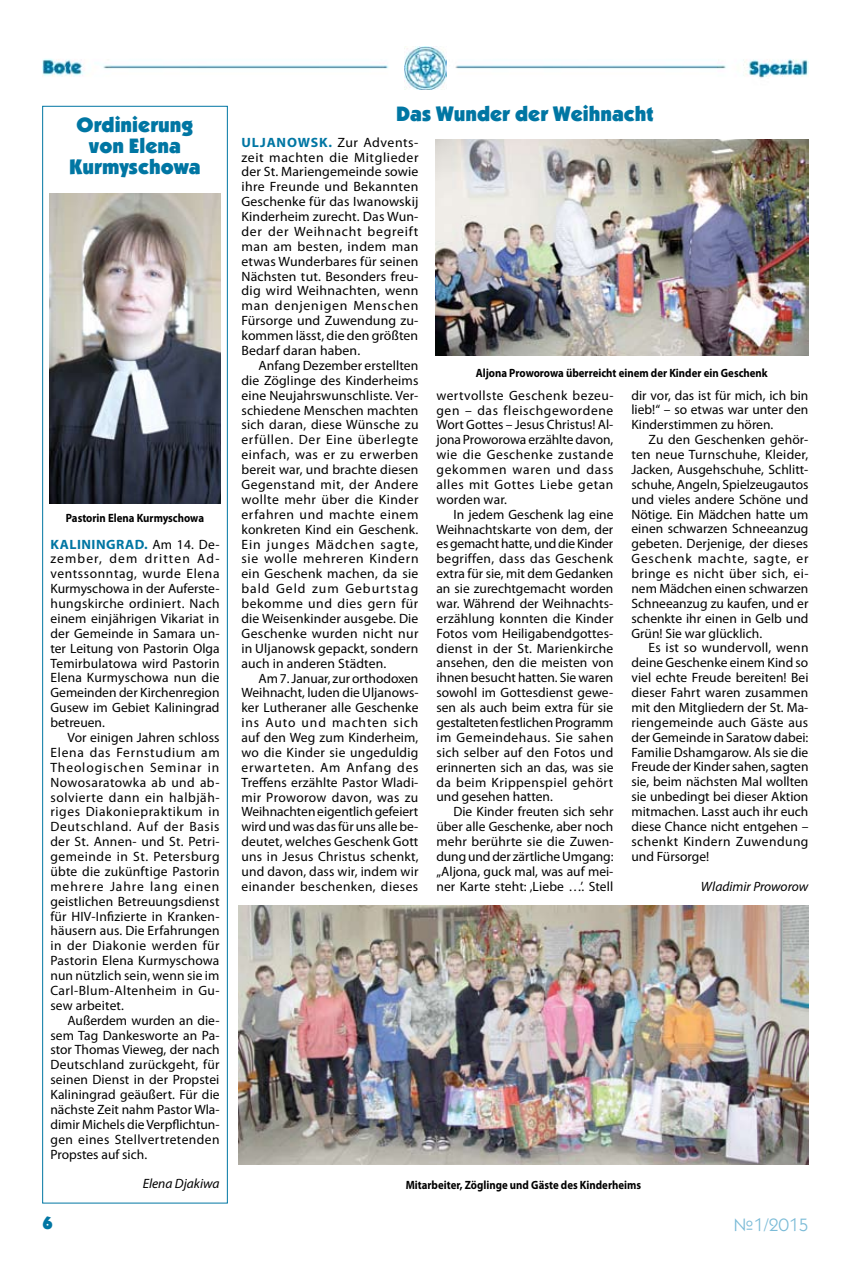
<style>
.page{position:relative;width:851px;height:1263px;background:#fff}
.page>*{position:absolute;margin:0;border:0;box-sizing:border-box;transform-origin:0 0}
.t1{font:900 21px/21px "Kabel E";color:#0076a3;text-align:center}
.t2{font:18px "Kabel Book C";color:#7bbbd7}
.t3{font:900 18px "Kabel E";color:#0076a3}
.t4{font:13.5px/14.9px "Myriad Pro";letter-spacing:.01em;color:#000;text-align:justify}
.t5{font:italic 13.5px "Myriad Pro";color:#000}
.t6{font:700 13.5px "Myriad Pro";color:#0076a3}
.t7{font:700 12px "Myriad Pro";color:#000;scale:.9 1}
.s1{font-weight:700;color:#0076a3}
</style>
<div class="page">
<img style="left:43px;top:59px;width:765px;height:31px">
<img style="left:404px;top:46px;width:42px;height:43px">
<div style="left:42px;top:106px;width:186px;height:1097px;border:1px solid #0076a3"></div>
<img style="left:435px;top:139px;width:373px;height:216px">
<img style="left:238px;top:906px;width:570px;height:259px">
<img style="left:49px;top:193px;width:171px;height:311px">
<h1 class="t1" style="left:69px;top:116px;width:133px">Ordinierung von Elena<br>Kurmyschowa</h1>
<p class="t7" style="left:66px;top:510px;width:155px">Pastorin Elena Kurmyschowa</p>
<p class="t6" style="left:51px;top:535px;width:28px">Kaliningr</p>
<p class="t4" style="left:50px;top:536px;width:171px;text-indent:75px"><span class="s1">ad.</span> Am 14. De&shy;zember, dem dritten Ad&shy;ventssonntag, wurde Elena Kurmyschowa in der Auferste&shy;hungskirche ordiniert. Nach einem einjährigen Vikariat in der Gemeinde in Samara un&shy;ter Leitung von Pastorin Olga Temirbulatowa wird Pastorin Elena Kurmyschowa nun die Gemeinden der Kirchenregion Gusew im Gebiet Kaliningrad betreuen.</p>
<p class="t4" style="left:50px;top:730px;width:171px;text-indent:17px">Vor einigen Jahren schloss Elena das Fernstudium am Theologischen Seminar in Nowosaratowka ab und ab&shy;solvierte dann ein halbjäh&shy;riges Diakoniepraktikum in Deutschland. Auf der Basis der St. Annen- und St. Petri&shy;gemeinde in St. Petersburg übte die zukünftige Pastorin mehrere Jahre lang einen geistlichen Betreuungsdienst für HIV-Infizierte in Kranken&shy;häusern aus. Die Erfahrungen in der Diakonie werden für Pastorin Elena Kurmyschowa nun nützlich sein, wenn sie im Carl-Blum-Altenheim in Gu&shy;sew arbeitet.</p>
<p class="t4" style="left:50px;top:1012px;width:171px;text-indent:17px">Außerdem wurden an die&shy;sem Tag Dankesworte an Pa&shy;stor Thomas Vieweg, der nach Deutschland zurückgeht, für seinen Dienst in der Propstei Kaliningrad geäußert. Für die nächste Zeit nahm Pastor Wla&shy;dimir Michels die Verpflichtun&shy;gen eines Stellvertretenden Propstes auf sich.</p>
<p class="t5" style="left:143px;top:1175px;width:78px">Elena Djakiwa</p>
<h1 class="t1" style="left:396px;top:105px;width:259px">Das Wunder der Weihnacht</h1>
<p class="t4" style="left:241px;top:135px;width:178px;text-indent:25px"><span class="s1">anowsk.</span> Zur Advents&shy;zeit machten die Mitglieder der St. Mariengemeinde sowie ihre Freunde und Bekannten Geschenke für das Iwanowskij Kinderheim zurecht. Das Wun&shy;der der Weihnacht begreift man am besten, indem man etwas Wunderbares für seinen Nächsten tut. Besonders freu&shy;dig wird Weihnachten, wenn man denjenigen Menschen Fürsorge und Zuwendung zu&shy;kommen lässt, die den größten Bedarf daran haben.</p>
<p class="t4" style="left:241px;top:358px;width:178px;text-indent:17px">Anfang Dezember erstellten die Zöglinge des Kinderheims eine Neujahrswunschliste. Ver&shy;schiedene Menschen machten sich daran, diese Wünsche zu erfüllen. Der Eine überlegte einfach, was er zu erwerben bereit war, und brachte diesen Gegenstand mit, der Andere wollte mehr über die Kinder erfahren und machte einem konkreten Kind ein Geschenk.<br>Ein junges Mädchen sagte, sie wolle mehreren Kindern ein Geschenk machen, da sie bald Geld zum Geburtstag bekomme und dies gern für die Weisenkinder ausgebe. Die Geschenke wurden nicht nur in Uljanowsk gepackt, sondern auch in anderen Städten.</p>
<p class="t4" style="left:241px;top:670px;width:178px;text-indent:17px">Am 7. Januar, zur orthodoxen Weihnacht, luden die Uljanows&shy;ker Lutheraner alle Geschenke ins Auto und machten sich auf den Weg zum Kinderheim, wo die Kinder sie ungeduldig erwarteten. Am Anfang des Treffens erzählte Pastor Wladi&shy;mir Proworow davon, was zu Weihnachten eigentlich gefeiert wird und was das für uns alle be&shy;deutet, welches Geschenk Gott uns in Jesus Christus schenkt, und davon, dass wir, indem wir einander beschenken, dieses</p>
<p class="t6" style="left:241px;top:133px;width:9px">Ulj</p>
<p class="t7" style="left:475px;top:365px;width:326px">Aljona Proworowa überreicht einem der Kinder ein Geschenk</p>
<p class="t4" style="left:436px;top:387px;width:178px">wertvollste Geschenk bezeu&shy;gen – das fleischgewordene Wort Gottes – Jesus Christus! Al&shy;jona Proworowa erzählte davon, wie die Geschenke zustande gekommen waren und dass alles mit Gottes Liebe getan worden war.</p>
<p class="t4" style="left:436px;top:506px;width:178px;text-indent:17px">In jedem Geschenk lag eine Weihnachtskarte von dem, der es gemacht hatte, und die Kinder begriffen, dass das Geschenk extra für sie, mit dem Gedanken an sie zurechtgemacht worden war. Während der Weihnachts&shy;erzählung konnten die Kinder Fotos vom Heiligabendgottes&shy;dienst in der St. Marienkirche ansehen, den die meisten von ihnen besucht hatten. Sie waren sowohl im Gottesdienst gewe&shy;sen als auch beim extra für sie gestalteten festlichen Programm im Gemeindehaus. Sie sahen sich selber auf den Fotos und erinnerten sich an das, was sie da beim Krippenspiel gehört und gesehen hatten.</p>
<p class="t4" style="left:436px;top:804px;width:178px;text-indent:17px">Die Kinder freuten sich sehr über alle Geschenke, aber noch mehr berührte sie die Zuwen&shy;dung und der zärtliche Umgang: „Aljona, guck mal, was auf mei&shy;ner Karte steht: ‚Liebe …’. Stell</p>
<p class="t4" style="left:631px;top:387px;width:178px">dir vor, das ist für mich, ich bin lieb!“ – so etwas war unter den Kinderstimmen zu hören.</p>
<p class="t4" style="left:631px;top:432px;width:178px;text-indent:17px">Zu den Geschenken gehör&shy;ten neue Turnschuhe, Kleider, Jacken, Ausgehschuhe, Schlitt&shy;schuhe, Angeln, Spielzeugautos und vieles andere Schöne und Nötige. Ein Mädchen hatte um einen schwarzen Schneeanzug gebeten. Derjenige, der dieses Geschenk machte, sagte, er bringe es nicht über sich, ei&shy;nem Mädchen einen schwarzen Schneeanzug zu kaufen, und er schenkte ihr einen in Gelb und Grün! Sie war glücklich.</p>
<p class="t4" style="left:631px;top:640px;width:178px;text-indent:17px">Es ist so wundervoll, wenn deine Geschenke einem Kind so viel echte Freude bereiten! Bei dieser Fahrt waren zusammen mit den Mitgliedern der St. Ma&shy;riengemeinde auch Gäste aus der Gemeinde in Saratow dabei:<br>Familie Dshamgarow. Als sie die Freude der Kinder sahen, sagten sie, beim nächsten Mal wollten sie unbedingt bei dieser Aktion mitmachen. Lasst auch ihr euch diese Chance nicht entgehen – schenkt Kindern Zuwendung und Fürsorge!</p>
<p class="t5" style="left:700px;top:878px;width:109px">Wladimir Proworow</p>
<p class="t7" style="left:405px;top:1177px;width:263px">Mitarbeiter, Zöglinge und Gäste des Kinderheims</p>
<h2 class="t3" style="left:43px;top:1212px;width:12px">6</h2>
<h2 class="t2" style="left:733px;top:1214px;width:76px">№1/2015</h2>
</div>
